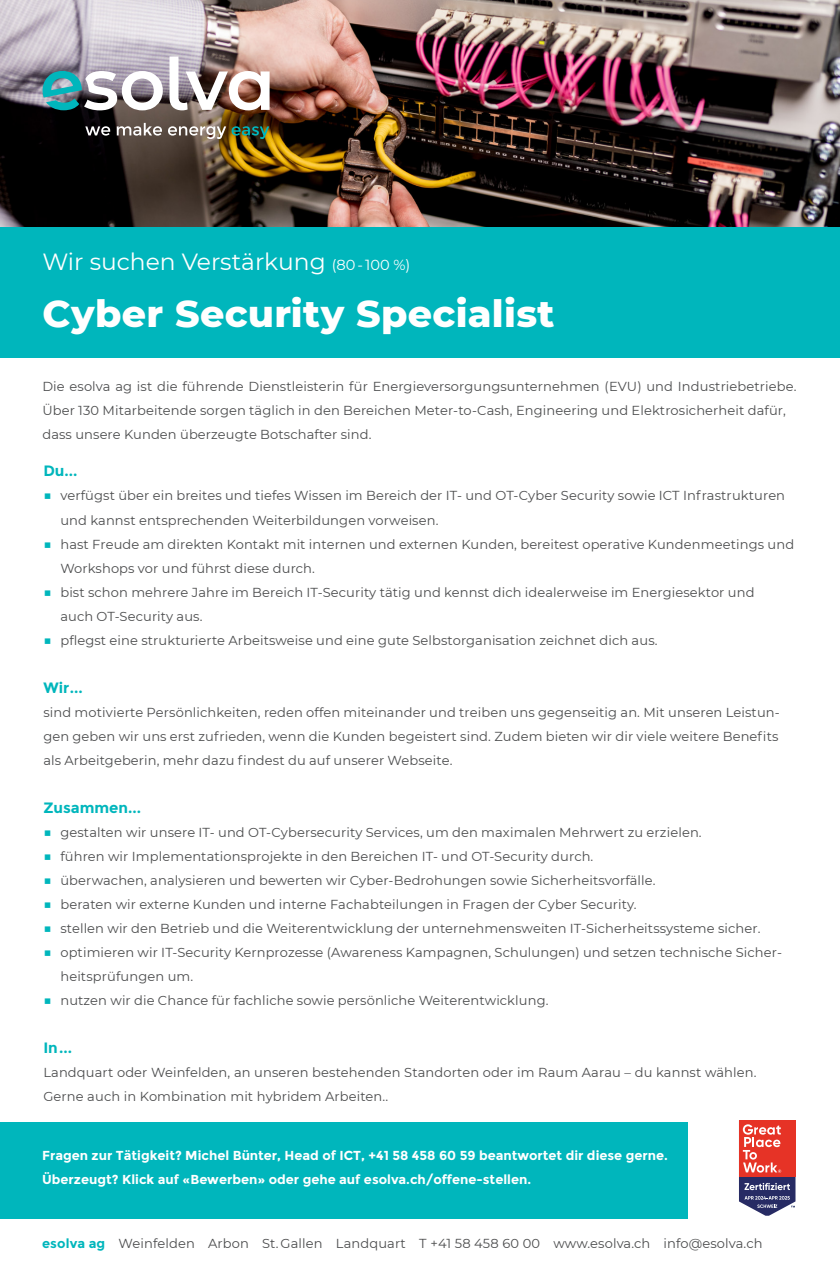
<style>
.page{position:relative;width:840px;height:1276px;background:#fff}
.page>*{position:absolute;margin:0;border:0;box-sizing:border-box;transform-origin:0 0}
.INS_Titel_30{font:800 38px "Montserrat";letter-spacing:.01em;color:#fff}
.INS_Claim_16{font:23.4px "Montserrat";color:#fff}
.UT_7_5_Bold{font:700 15px "Montserrat";letter-spacing:-.005em;color:#00b6bc}
.GT_6_5_Regular{font:700 15px "Montserrat";color:#00b6bc}
.GT_6_5_Regular-2{font:13px/24px "Montserrat";letter-spacing:.01em;color:#4b4c4d}
.UT_7_5_Bold-2{font:700 13px/24px "Montserrat";color:#fff}
.UT_7_5_Bold-3{font:13px/24px "Montserrat";letter-spacing:.01em;color:#4b4c4d}
.s1{font-size:14.6px}
.s2{font-size:14px;color:#00b6bc}
.s3{font-weight:700;color:#00b6bc}
</style>
<div class="page">
<img style="left:0;top:0;width:839px;height:227px">
<div style="left:0;top:227px;width:839px;height:131px;background:#00b6bc"></div>
<svg style="left:43px;top:71px;width:120px;height:39px"></svg>
<img style="left:169px;top:56px;width:100px;height:54px">
<svg style="left:85px;top:126px;width:25px;height:10px"></svg>
<svg style="left:117px;top:123px;width:45px;height:13px"></svg>
<svg style="left:168px;top:126px;width:101px;height:13px"></svg>
<div style="left:0;top:1122px;width:687px;height:96px;background:#00b6bc"></div>
<svg style="left:739px;top:1120px;width:56px;height:95px;background:#b35b65"></svg>
<p class="INS_Claim_16" style="left:42px;top:245px;width:369px">Wir suchen Verstärkung <span class="s1">(80 - 100 %)</span></p>
<p class="INS_Titel_30" style="left:42px;top:286px;width:513px">Cyber Security Specialist</p>
<p class="GT_6_5_Regular-2" style="left:42px;top:374px;width:755px">Die esolva ag ist die führende Dienstleisterin für Energieversorgungsunternehmen (EVU) und Industriebetriebe.<br>Über 130 Mitarbeitende sorgen täglich in den Bereichen Meter-to-Cash, Engineering und Elektrosicherheit dafür,</p>
<p class="GT_6_5_Regular-2" style="left:42px;top:422px;width:330px">dass unsere Kunden überzeugte Botschafter sind.</p>
<p class="UT_7_5_Bold" style="left:43px;top:462px;width:36px">Du...</p>
<p class="GT_6_5_Regular-2" style="left:60px;top:483px;width:725px;text-indent:-17px"><span class="s2">■</span> verfügst über ein breites und tiefes Wissen im Bereich der IT- und OT-Cyber Security sowie ICT Infrastrukturen und kannst entsprechenden Weiterbildungen vorweisen.</p>
<p class="GT_6_5_Regular-2" style="left:60px;top:531px;width:734px;text-indent:-17px"><span class="s2">■</span> hast Freude am direkten Kontakt mit internen und externen Kunden, bereitest operative Kundenmeetings und<br>Workshops vor und führst diese durch.</p>
<p class="GT_6_5_Regular-2" style="left:60px;top:579px;width:695px;text-indent:-17px"><span class="s2">■</span> bist schon mehrere Jahre im Bereich IT-Security tätig und kennst dich idealerweise im Energiesektor und auch OT-Security aus.</p>
<p class="GT_6_5_Regular-2" style="left:43px;top:627px;width:615px"><span class="s2">■</span> pflegst eine strukturierte Arbeitsweise und eine gute Selbstorganisation zeichnet dich aus.</p>
<p class="UT_7_5_Bold" style="left:43px;top:678px;width:41px">Wir...</p>
<p class="GT_6_5_Regular-2" style="left:43px;top:699px;width:737px;text-align:justify">sind motivierte Persönlichkeiten, reden offen miteinander und treiben uns gegenseitig an. Mit unseren Leistun&shy;gen geben wir uns erst zufrieden, wenn die Kunden begeistert sind. Zudem bieten wir dir viele weitere Benefits als Arbeitgeberin, mehr dazu findest du auf unserer Webseite.</p>
<p class="GT_6_5_Regular" style="left:43px;top:798px;width:99px">Zusammen...</p>
<p class="GT_6_5_Regular-2" style="left:43px;top:819px;width:659px"><span class="s2">■</span> gestalten wir unsere IT- und OT-Cybersecurity Services, um den maximalen Mehrwert zu erzielen.</p>
<p class="GT_6_5_Regular-2" style="left:43px;top:843px;width:551px"><span class="s2">■</span> führen wir Implementationsprojekte in den Bereichen IT- und OT-Security durch.</p>
<p class="GT_6_5_Regular-2" style="left:43px;top:867px;width:613px"><span class="s2">■</span> überwachen, analysieren und bewerten wir Cyber-Bedrohungen sowie Sicherheitsvorfälle.</p>
<p class="GT_6_5_Regular-2" style="left:43px;top:891px;width:594px"><span class="s2">■</span> beraten wir externe Kunden und interne Fachabteilungen in Fragen der Cyber Security.</p>
<p class="GT_6_5_Regular-2" style="left:43px;top:915px;width:718px"><span class="s2">■</span> stellen wir den Betrieb und die Weiterentwicklung der unternehmensweiten IT-Sicherheitssysteme sicher.</p>
<p class="GT_6_5_Regular-2" style="left:60px;top:939px;width:722px;text-indent:-17px"><span class="s2">■</span> optimieren wir IT-Security Kernprozesse (Awareness Kampagnen, Schulungen) und setzen technische Sicher&shy;heitsprüfungen um.</p>
<p class="GT_6_5_Regular-2" style="left:43px;top:987px;width:506px"><span class="s2">■</span> nutzen wir die Chance für fachliche sowie persönliche Weiterentwicklung.</p>
<p class="UT_7_5_Bold" style="left:43px;top:1038px;width:30px">In...</p>
<p class="UT_7_5_Bold-3" style="left:43px;top:1059px;width:714px">Landquart oder Weinfelden, an unseren bestehenden Standorten oder im Raum Aarau – du kannst wählen.<br>Gerne auch in Kombination mit hybridem Arbeiten..</p>
<p class="UT_7_5_Bold-2" style="left:42px;top:1143px;width:627px">Fragen zur Tätigkeit? Michel Bünter, Head of ICT, +41 58 458 60 59 beantwortet dir diese gerne.<br>Überzeugt? Klick auf «Bewerben» oder gehe auf esolva.ch/offene-stellen.</p>
<p class="GT_6_5_Regular-2" style="left:42px;top:1230px;width:721px"><span class="s3">esolva ag</span> Weinfelden Arbon St. Gallen Landquart T +41 58 458 60 00 www.esolva.ch info@esolva.ch</p>
</div>
